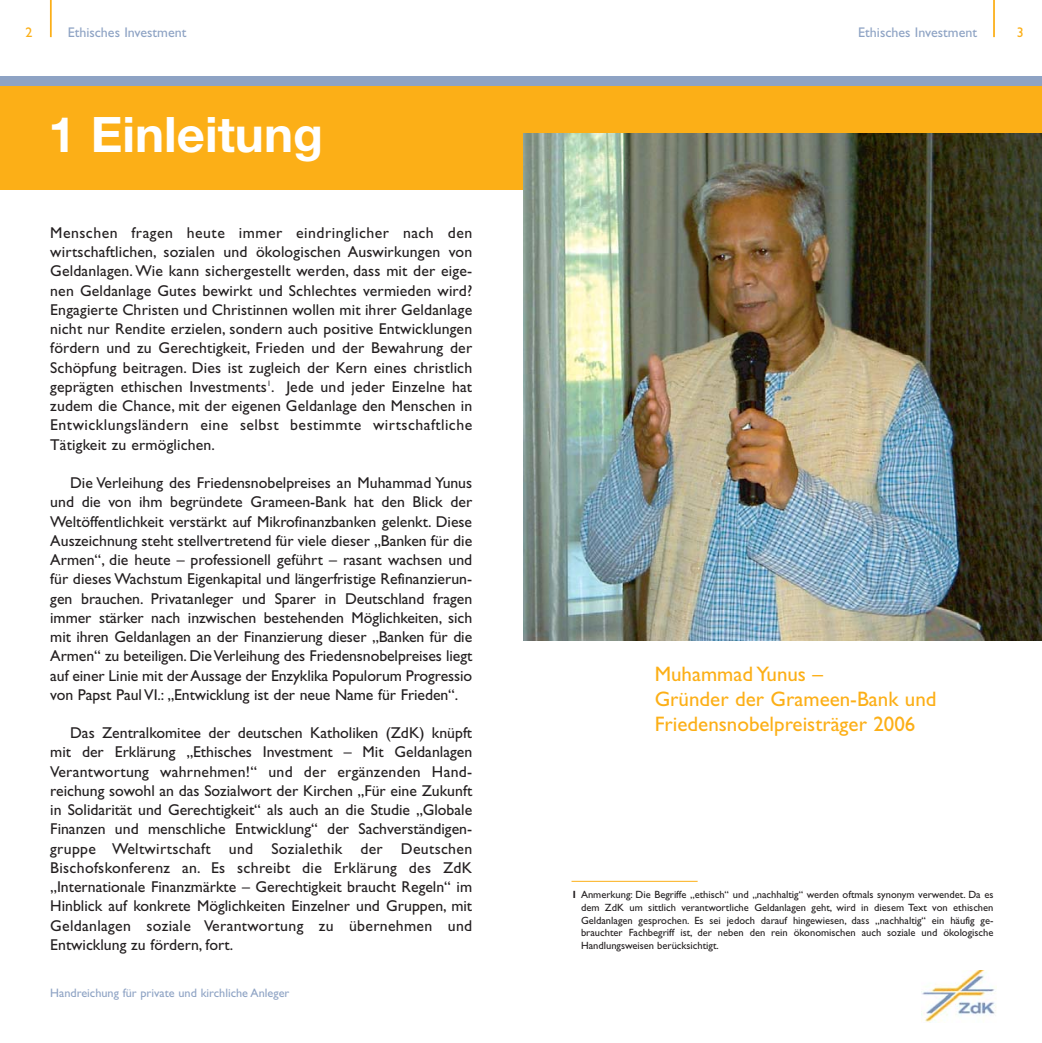
<style>
.page{position:relative;width:1042px;height:1043px;background:#fff}
.page>*{position:absolute;margin:0;border:0;box-sizing:border-box;transform-origin:0 0}
.t1{font:700 49px "Helvetica Neue";color:#fff}
.t2{font:21px/25.2px "Gill Sans";color:#fcaf17}
.t3{font:15.75px/19.2px "Gill Sans";color:#231f20;text-align:justify}
.t4{font:14px "Gill Sans";color:#8ea3c4}
.t5{font:14px "Gill Sans";color:#fcaf17}
.t6{font:12.25px "Gill Sans";color:#8ea3c4}
.t7{font:10.5px/12.6px "Gill Sans";color:#231f20;text-align:justify}
.s1{font-weight:700}
</style>
<div class="page">
<img style="left:0;top:0;width:1041px;height:1023px">
<p class="t5" style="left:25px;top:27px;width:8px">2</p>
<p class="t4" style="left:68px;top:27px;width:120px">Ethisches Investment</p>
<p class="t4" style="left:858px;top:27px;width:120px">Ethisches Investment</p>
<p class="t5" style="left:1016px;top:27px;width:8px">3</p>
<h1 class="t1" style="left:48px;top:117px;width:276px">1 Einleitung</h1>
<p class="t3" style="left:50px;top:225px;width:423px">Menschen fragen heute immer eindringlicher nach den wirtschaftlichen, sozialen und ökologischen Auswirkungen von Geldanlagen. Wie kann sichergestellt werden, dass mit der eige&shy;nen Geldanlage Gutes bewirkt und Schlechtes vermieden wird?<br>Engagierte Christen und Christinnen wollen mit ihrer Geldanlage nicht nur Rendite erzielen, sondern auch positive Entwicklungen fördern und zu Gerechtigkeit, Frieden und der Bewahrung der Schöpfung beitragen. Dies ist zugleich der Kern eines christlich geprägten ethischen Investments<sup>1</sup>. Jede und jeder Einzelne hat zudem die Chance, mit der eigenen Geldanlage den Menschen in Entwicklungsländern eine selbst bestimmte wirtschaftliche Tätigkeit zu ermöglichen.</p>
<p class="t3" style="left:50px;top:475px;width:423px;text-indent:20px">Die Verleihung des Friedensnobelpreises an Muhammad Yunus und die von ihm begründete Grameen-Bank hat den Blick der Weltöffentlichkeit verstärkt auf Mikrofinanzbanken gelenkt. Diese Auszeichnung steht stellvertretend für viele dieser „Banken für die Armen“, die heute – professionell geführt – rasant wachsen und für dieses Wachstum Eigenkapital und längerfristige Refinanzierun&shy;gen brauchen. Privatanleger und Sparer in Deutschland fragen immer stärker nach inzwischen bestehenden Möglichkeiten, sich mit ihren Geldanlagen an der Finanzierung dieser „Banken für die Armen“ zu beteiligen. Die Verleihung des Friedensnobelpreises liegt auf einer Linie mit der Aussage der Enzyklika Populorum Progressio von Papst Paul VI.: „Entwicklung ist der neue Name für Frieden“.</p>
<p class="t3" style="left:50px;top:725px;width:423px;text-indent:20px">Das Zentralkomitee der deutschen Katholiken (ZdK) knüpft mit der Erklärung „Ethisches Investment – Mit Geldanlagen Verantwortung wahrnehmen!“ und der ergänzenden Hand&shy;reichung sowohl an das Sozialwort der Kirchen „Für eine Zukunft in Solidarität und Gerechtigkeit“ als auch an die Studie „Globale Finanzen und menschliche Entwicklung“ der Sachverständigen&shy;gruppe Weltwirtschaft und Sozialethik der Deutschen Bischofskonferenz an. Es schreibt die Erklärung des ZdK „Internationale Finanzmärkte – Gerechtigkeit braucht Regeln“ im Hinblick auf konkrete Möglichkeiten Einzelner und Gruppen, mit Geldanlagen soziale Verantwortung zu übernehmen und Entwicklung zu fördern, fort.</p>
<p class="t6" style="left:50px;top:988px;width:240px">Handreichung für private und kirchliche Anleger</p>
<h2 class="t2" style="left:654px;top:664px;width:283px">Muhammad Yunus –<br>Gründer der Grameen-Bank und<br>Friedensnobelpreisträger 2006</h2>
<p class="t7" style="left:581px;top:890px;width:414px;text-indent:-10px"><span class="s1">1</span> Anmerkung: Die Begriffe „ethisch“ und „nachhaltig“ werden oftmals synonym verwendet. Da es dem ZdK um sittlich verantwortliche Geldanlagen geht, wird in diesem Text von ethischen Geldanlagen gesprochen. Es sei jedoch darauf hingewiesen, dass „nachhaltig“ ein häufig ge&shy;brauchter Fachbegriff ist, der neben den rein ökonomischen auch soziale und ökologische Handlungsweisen berücksichtigt.</p>
</div>
